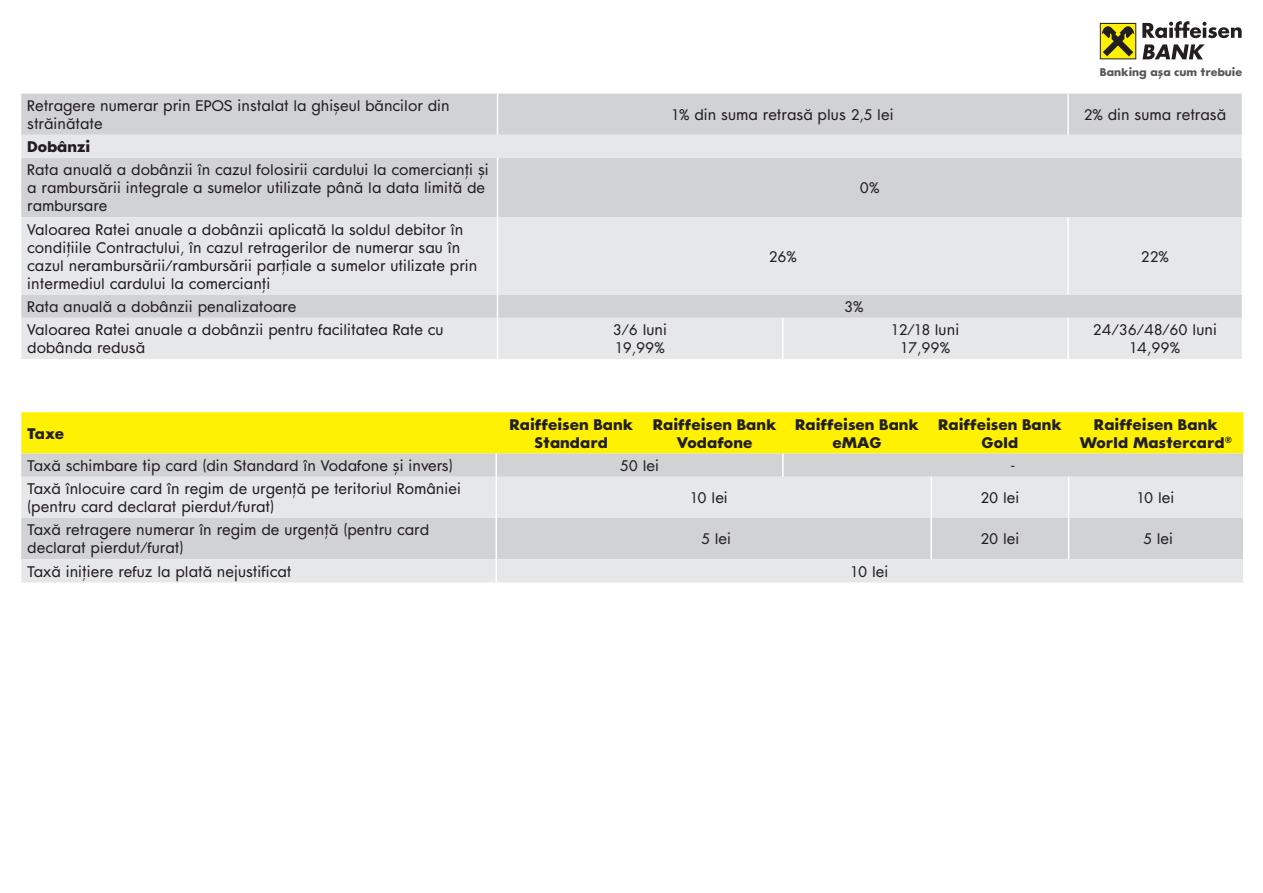
<style>
.page{position:relative;width:1263px;height:893px;background:#fff}
.page>*{position:absolute;margin:0;border:0;box-sizing:border-box;transform-origin:0 0}
.t1{font:15px/18px "Raiffeisen RO";color:#231f20}
.t2{font:700 15px/18px "Raiffeisen RO";color:#231f20;text-align:center}
.t3{font:700 10.95px "Raiffeisen RO";color:#57585a}
</style>
<div class="page">
<svg style="left:1100px;top:23px;width:36px;height:36px"></svg>
<div style="left:1101px;top:24px;width:34px;height:34px;background:#fff101"></div>
<svg style="left:1102px;top:26px;width:32px;height:30px"></svg>
<svg style="left:1142px;top:21px;width:99px;height:17px"></svg>
<svg style="left:1142px;top:44px;width:63px;height:15px"></svg>
<div style="left:21px;top:412px;width:1222px;height:41px;background:#fff101"></div>
<svg style="left:21px;top:453px;width:1222px;height:24px;background:#d2d3d2"></svg>
<svg style="left:21px;top:477px;width:1222px;height:105px;background:#dddee0"></svg>
<hr style="left:495px;top:453px;width:2px;height:24px;background:#fff">
<hr style="left:495px;top:477px;width:2px;height:41px;background:#fff">
<hr style="left:495px;top:518px;width:2px;height:41px;background:#fff">
<hr style="left:495px;top:559px;width:2px;height:23px;background:#fff">
<hr style="left:782px;top:453px;width:2px;height:24px;background:#fff">
<hr style="left:930px;top:477px;width:2px;height:41px;background:#fff">
<hr style="left:1068px;top:477px;width:1px;height:41px;background:#fff">
<hr style="left:1068px;top:518px;width:1px;height:41px;background:#fff">
<hr style="left:930px;top:518px;width:2px;height:41px;background:#fff">
<div style="left:21px;top:94px;width:1221px;height:41px;background:#d1d2d4"></div>
<svg style="left:21px;top:135px;width:1221px;height:224px;background:#dedfe1"></svg>
<hr style="left:497px;top:94px;width:1px;height:41px;background:#fff">
<hr style="left:497px;top:158px;width:1px;height:59px;background:#fff">
<hr style="left:497px;top:217px;width:1px;height:78px;background:#fff">
<svg style="left:497px;top:295px;width:1px;height:23px"></svg>
<hr style="left:497px;top:318px;width:1px;height:41px;background:#fff">
<hr style="left:1067px;top:94px;width:2px;height:41px;background:#fff">
<hr style="left:1067px;top:217px;width:2px;height:78px;background:#fff">
<hr style="left:782px;top:318px;width:1px;height:41px;background:#fff">
<hr style="left:1067px;top:318px;width:2px;height:41px;background:#fff">
<p class="t3" style="left:1100px;top:68px;width:144px">Banking așa cum trebuie</p>
<p class="t1" style="left:27px;top:98px;width:424px">Retragere numerar prin EPOS instalat la ghişeul băncilor din străinătate</p>
<p class="t1" style="left:672px;top:107px;width:223px">1% din suma retrasă plus 2,5 lei</p>
<p class="t1" style="left:1084px;top:107px;width:144px">2% din suma retrasă</p>
<p class="t2" style="left:27px;top:140px;width:65px">Dobânzi</p>
<p class="t1" style="left:27px;top:163px;width:463px">Rata anuală a dobânzii în cazul folosirii cardului la comercianţi și a rambursării integrale a sumelor utilizate până la data limită de rambursare</p>
<p class="t1" style="left:860px;top:181px;width:21px">0%</p>
<p class="t1" style="left:27px;top:222px;width:452px">Valoarea Ratei anuale a dobânzii aplicată la soldul debitor în condiţiile Contractului, în cazul retragerilor de numerar sau în cazul nerambursării/rambursării parţiale a sumelor utilizate prin intermediul cardului la comercianţi</p>
<p class="t1" style="left:769px;top:249px;width:30px">26%</p>
<p class="t1" style="left:1141px;top:249px;width:29px">22%</p>
<p class="t1" style="left:27px;top:299px;width:271px">Rata anuală a dobânzii penalizatoare</p>
<p class="t1" style="left:844px;top:299px;width:21px">3%</p>
<p class="t1" style="left:27px;top:322px;width:418px">Valoarea Ratei anuale a dobânzii pentru facilitatea Rate cu dobânda redusă</p>
<p class="t1" style="left:613px;top:322px;width:55px">3/6 luni<br>19,99%</p>
<p class="t1" style="left:891px;top:322px;width:69px;text-align:center">12/18 luni<br>17,99%</p>
<p class="t1" style="left:1093px;top:322px;width:126px;text-align:center">24/36/48/60 luni<br>14,99%</p>
<p class="t2" style="left:27px;top:426px;width:38px">Taxe</p>
<p class="t2" style="left:509px;top:417px;width:125px">Raiffeisen Bank<br>Standard</p>
<p class="t2" style="left:653px;top:417px;width:125px">Raiffeisen Bank<br>Vodafone</p>
<p class="t2" style="left:795px;top:417px;width:125px">Raiffeisen Bank eMAG</p>
<p class="t2" style="left:938px;top:417px;width:125px">Raiffeisen Bank<br>Gold</p>
<p class="t2" style="left:1080px;top:417px;width:154px">Raiffeisen Bank<br>World Mastercard<sup>®</sup></p>
<p class="t1" style="left:27px;top:458px;width:427px">Taxă schimbare tip card (din Standard în Vodafone şi invers)</p>
<p class="t1" style="left:620px;top:458px;width:41px">50 lei</p>
<p class="t1" style="left:1010px;top:458px;width:7px">-</p>
<p class="t1" style="left:27px;top:481px;width:435px">Taxă înlocuire card în regim de urgenţă pe teritoriul României (pentru card declarat pierdut/furat)</p>
<p class="t1" style="left:690px;top:490px;width:39px">10 lei</p>
<p class="t1" style="left:980px;top:490px;width:41px">20 lei</p>
<p class="t1" style="left:1137px;top:490px;width:39px">10 lei</p>
<p class="t1" style="left:27px;top:523px;width:404px">Taxă retragere numerar în regim de urgenţă (pentru card declarat pierdut/furat)</p>
<p class="t1" style="left:701px;top:532px;width:32px">5 lei</p>
<p class="t1" style="left:980px;top:532px;width:41px">20 lei</p>
<p class="t1" style="left:1143px;top:532px;width:32px">5 lei</p>
<p class="t1" style="left:27px;top:564px;width:266px">Taxă iniţiere refuz la plată nejustificat</p>
<p class="t1" style="left:851px;top:564px;width:39px">10 lei</p>
</div>
